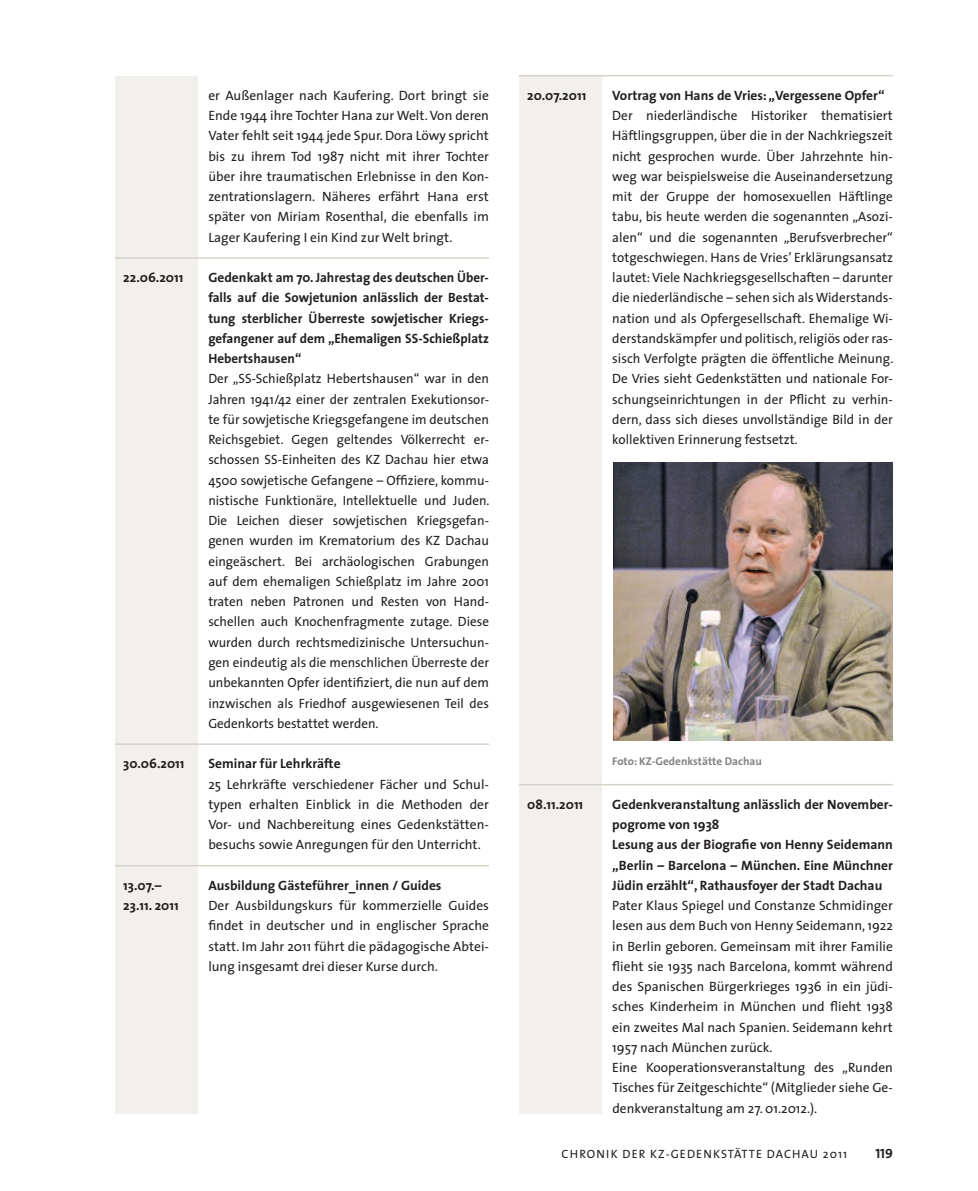
<style>
.page{position:relative;width:978px;height:1191px;background:#fff}
.page>*{position:absolute;margin:0;border:0;box-sizing:border-box;transform-origin:0 0}
.t1{font:13.5px/20.2px "The Sans";color:#231f20;text-align:justify}
.t2{font:700 13.5px/20.2px "The Sans";color:#231f20;text-align:justify}
.t3{font:13.5px "The Sans Bold Caps";color:#231f20}
.t4{font:12px "The Sans";letter-spacing:.09em;color:#231f20}
.t5{font:700 11.25px "The Sans";color:#808285}
.s1{font-weight:400}
</style>
<div class="page">
<div style="left:115px;top:77px;width:83px;height:1037px;background:#f1f0ed"></div>
<div style="left:519px;top:77px;width:83px;height:1037px;background:#f1f0ed"></div>
<hr style="left:115px;top:257px;width:374px;height:2px;background:#d8d1c9">
<hr style="left:115px;top:743px;width:374px;height:2px;background:#d8d1c9">
<hr style="left:115px;top:865px;width:374px;height:1px;background:#d8d1c9">
<hr style="left:519px;top:75px;width:374px;height:1px;background:#d8d1c9">
<hr style="left:519px;top:784px;width:374px;height:1px;background:#d8d1c9">
<img style="left:614px;top:463px;width:279px;height:278px">
<p class="t1" style="left:208px;top:85px;width:282px">er Außenlager nach Kaufering. Dort bringt sie Ende 1944 ihre Tochter Hana zur Welt. Von deren Vater fehlt seit 1944 jede Spur. Dora Löwy spricht bis zu ihrem Tod 1987 nicht mit ihrer Tochter über ihre traumatischen Erlebnisse in den Kon&shy;zentrationslagern. Näheres erfährt Hana erst später von Miriam Rosenthal, die ebenfalls im Lager Kaufering I ein Kind zur Welt bringt.</p>
<p class="t2" style="left:123px;top:267px;width:62px">22.06.2011</p>
<p class="t2" style="left:208px;top:267px;width:282px">Gedenkakt am 70. Jahrestag des deutschen Über&shy;falls auf die Sowjetunion anlässlich der Bestat&shy;tung sterblicher Überreste sowjetischer Kriegs&shy;gefangener auf dem „Ehemaligen SS-Schießplatz Hebertshausen“</p>
<p class="t1" style="left:208px;top:368px;width:283px">Der „SS-Schießplatz Hebertshausen“ war in den Jahren 1941/42 einer der zentralen Exekutionsor&shy;te für sowjetische Kriegsgefangene im deutschen Reichsgebiet. Gegen geltendes Völkerrecht er&shy;schossen SS-Einheiten des KZ Dachau hier etwa 4500 sowjetische Gefangene – Offiziere, kommu&shy;nistische Funktionäre, I ntellektuelle und Juden.<br>Die Leichen dieser sowjetischen Kriegsgefan&shy;genen wurden im Krematorium des KZ Dachau eingeäschert. Bei archäologischen Grabungen auf dem ehemaligen Schießplatz im Jahre 2001 traten neben Patronen und Resten von Hand&shy;schellen auch Knochenfragmente zutage. Diese wurden durch rechtsmedizinische U ntersuchun&shy;gen eindeutig als die menschlichen Überreste der unbekannten Opfer identifiziert, die nun auf dem inzwischen als Friedhof ausgewiesenen Teil des Gedenkorts bestattet werden.</p>
<p class="t2" style="left:123px;top:753px;width:63px">30.06.2011</p>
<p class="t2" style="left:208px;top:753px;width:134px">Seminar für Lehrkräfte</p>
<p class="t1" style="left:208px;top:773px;width:282px">25 Lehrkräfte verschiedener Fächer und Schul&shy;typen erhalten Einblick in die Methoden der Vor- und Nachbereitung eines Gedenkstätten&shy;besuchs sowie Anregungen für den U nterricht.</p>
<p class="t2" style="left:123px;top:874px;width:40px">13.07.–</p>
<p class="t2" style="left:208px;top:874px;width:235px">Ausbildung Gästeführer_innen / Guides</p>
<p class="t2" style="left:123px;top:895px;width:69px">23.11. 2011 <span class="s1">D</span></p>
<p class="t1" style="left:208px;top:895px;width:282px;text-indent:9px">er Ausbildungskurs für kommerzielle Guides findet in deutscher und in englischer Sprache statt. I m Jahr 2011 führt die pädagogische Abtei&shy;lung insgesamt drei dieser Kurse durch.</p>
<p class="t2" style="left:527px;top:85px;width:61px">20.07.2011</p>
<p class="t2" style="left:612px;top:85px;width:274px">Vortrag von Hans de Vries: „Vergessene Opfer“</p>
<p class="t1" style="left:612px;top:105px;width:283px">Der niederländische H istoriker thematisiert Häftlingsgruppen, über die in der Nachkriegszeit nicht gesprochen wurde. Über Jahrzehnte hin&shy;weg war beispielsweise die Auseinandersetzung mit der Gruppe der homosexuellen Häftlinge tabu, bis heute werden die sogenannten „Asozi&shy;alen“ und die sogenannten „Berufsverbrecher“ totgeschwiegen. H ans de Vries’ Erklärungsansatz lautet: Viele Nachkriegsgesellschaften – darunter die niederländische – sehen sich als Widerstands&shy;nation und als Opfergesellschaft. Ehemalige Wi&shy;derstandskämpfer und politisch, religiös oder ras&shy;sisch Verfolgte prägten die öffentliche Meinung.<br>De Vries sieht Gedenkstätten und nationale For&shy;schungseinrichtungen in der Pflicht zu verhin&shy;dern, dass sich dieses unvollständige Bild in der kollektiven Erinnerung festsetzt.</p>
<p class="t5" style="left:612px;top:751px;width:151px">Foto: KZ-Gedenkstätte Dachau</p>
<p class="t2" style="left:527px;top:793px;width:57px">08.11.2011</p>
<p class="t2" style="left:612px;top:793px;width:282px;text-align:left">Gedenkveranstaltung anlässlich der November&shy;pogrome von 1938<br>Lesung aus der Biografie von Henny Seidemann „Berlin – Barcelona – München. Eine Münchner Jüdin erzählt“, Rathausfoyer der Stadt Dachau</p>
<p class="t1" style="left:612px;top:895px;width:282px;text-align:left">Pater Klaus Spiegel und Constanze Schmidinger lesen aus dem Buch von Henny Seidemann, 1922 in Berlin geboren. Gemeinsam mit ihrer Familie flieht sie 1935 nach Barcelona, kommt während des Spanischen Bürgerkrieges 1936 in ein jüdi&shy;sches Kinderheim in München und flieht 1938 ein zweites Mal nach Spanien. Seidemann kehrt 1957 nach München zurück.<br>Eine Kooperationsveranstaltung des „Runden Tisches für Zeitgeschichte“ (Mitglieder siehe Ge&shy;denkveranstaltung am 27. 01.2012.).</p>
<p class="t4" style="left:561px;top:1144px;width:287px">Chronik der KZ-Gedenkstätte Dac hau 2011</p>
<p class="t3" style="left:875px;top:1142px;width:19px">119</p>
</div>
